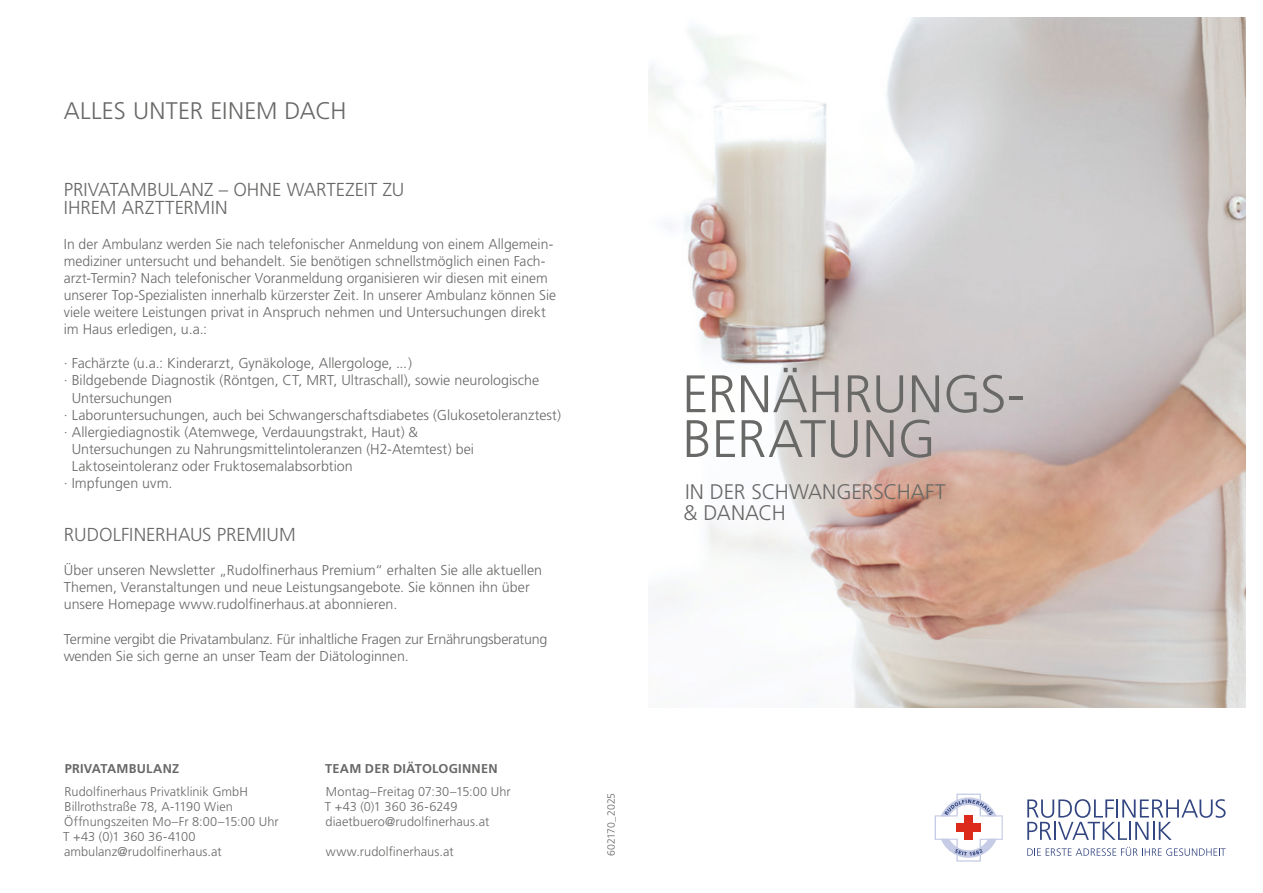
<style>
.page{position:relative;width:1263px;height:893px;background:#fff}
.page>*{position:absolute;margin:0;border:0;box-sizing:border-box;transform-origin:0 0}
.t1{font:300 52.65px/44.8px "Frutiger LT Std";color:#686867}
.t2{font:300 24px "Frutiger LT Std";letter-spacing:.01em;color:#686867}
.t3{font:300 21.15px/21.1px "Frutiger LT Std";letter-spacing:-.005em;color:#686867}
.t4{font:300 18.75px/18.8px "Frutiger LT Std";color:#686867}
.t5{font:300 14.25px/17.1px "Frutiger LT Std";color:#686867}
.t6{font:300 12.75px/15px "Frutiger LT Std";letter-spacing:.005em;color:#686867}
.t7{font:700 12.75px "Frutiger LT Std";letter-spacing:.015em;color:#686867}
.t8{font:300 10.5px "Frutiger LT Std";letter-spacing:-.005em;color:#686867}
</style>
<div class="page">
<img style="left:648px;top:17px;width:598px;height:690px">
<svg style="left:935px;top:794px;width:68px;height:68px"></svg>
<div style="left:956px;top:823px;width:25px;height:9px;background:#dc2a1b"></div>
<div style="left:964px;top:815px;width:9px;height:25px;background:#dc2a1b"></div>
<svg style="left:1027px;top:847px;width:199px;height:9px"></svg>
<svg style="left:1027px;top:799px;width:198px;height:41px"></svg>
<h2 class="t2" style="left:64px;top:97px;width:284px">ALLES UNTER EINEM DACH</h2>
<h3 class="t4" style="left:64px;top:180px;width:342px">PRIVATAMBULANZ – OHNE WARTEZEIT ZU<br>IHREM ARZTTERMIN</h3>
<p class="t5" style="left:64px;top:235px;width:494px">In der Ambulanz werden Sie nach telefonischer Anmeldung von einem Allgemein&shy;mediziner untersucht und behandelt. Sie benötigen schnellstmöglich einen Fach&shy;arzt-Termin? Nach telefonischer Voranmeldung organisieren wir diesen mit einem unserer Top-Spezialisten innerhalb kürzerster Zeit. In unserer Ambulanz können Sie viele weitere Leistungen privat in Anspruch nehmen und Untersuchungen direkt im Haus erledigen, u.a.:</p>
<p class="t5" style="left:64px;top:355px;width:350px">∙ Fachärzte (u.a.: Kinderarzt, Gynäkologe, Allergologe, ... )</p>
<p class="t5" style="left:64px;top:372px;width:477px">∙ Bildgebende Diagnostik (Röntgen, CT, MRT, Ultraschall), sowie neurologische</p>
<p class="t5" style="left:72px;top:389px;width:102px">Untersuchungen</p>
<p class="t5" style="left:64px;top:406px;width:499px">∙ Laboruntersuchungen, auch bei Schwangerschaftsdiabetes (Glukosetoleranztest)</p>
<p class="t5" style="left:64px;top:423px;width:356px">∙ Allergiediagnostik (Atemwege, Verdauungstrakt, Haut) &amp;</p>
<p class="t5" style="left:72px;top:441px;width:404px">Untersuchungen zu Nahrungsmittelintoleranzen (H2-Atemtest) bei</p>
<p class="t5" style="left:72px;top:458px;width:283px">Laktoseintoleranz oder Fruktosemalabsorbtion</p>
<p class="t5" style="left:64px;top:475px;width:110px">∙ Impfungen uvm.</p>
<h3 class="t4" style="left:64px;top:525px;width:234px">RUDOLFINERHAUS PREMIUM</h3>
<p class="t5" style="left:64px;top:562px;width:480px">Über unseren Newsletter „Rudolfinerhaus Premium“ erhalten Sie alle aktuellen<br>Themen, Veranstaltungen und neue Leistungsangebote. Sie können ihn über unsere Homepage www.rudolfinerhaus.at abonnieren.</p>
<p class="t5" style="left:64px;top:630px;width:485px">Termine vergibt die Privatambulanz. Für inhaltliche Fragen zur Ernährungsberatung wenden Sie sich gerne an unser Team der Diätologinnen.</p>
<p class="t7" style="left:65px;top:761px;width:116px">PRIVATAMBULANZ</p>
<p class="t6" style="left:63px;top:784px;width:217px">Rudolfinerhaus Privatklinik GmbH<br>Billrothstraße 78, A-1190 Wien<br>Öffnungszeiten Mo–Fr 8:00–15:00 Uhr<br>T +43 (0)1 360 36-4100 ambulanz@rudolfinerhaus.at</p>
<p class="t7" style="left:325px;top:761px;width:174px">TEAM DER DIÄTOLOGINNEN</p>
<p class="t6" style="left:325px;top:784px;width:188px">Montag–Freitag 07:30–15:00 Uhr<br>T +43 (0)1 360 36-6249 diaetbuero@rudolfinerhaus.at</p>
<p class="t6" style="left:326px;top:844px;width:129px">www.rudolfinerhaus.at</p>
<p class="t8" style="left:605px;top:856px;width:65px;rotate:-90deg">602170_2025</p>
<h1 class="t1" style="left:682px;top:372px;width:344px">ERNÄHRUNGS-<br>BERATUNG</h1>
<h3 class="t3" style="left:684px;top:482px;width:263px">IN DER SCHWANGERSCHAFT &amp; DANACH</h3>
</div>
